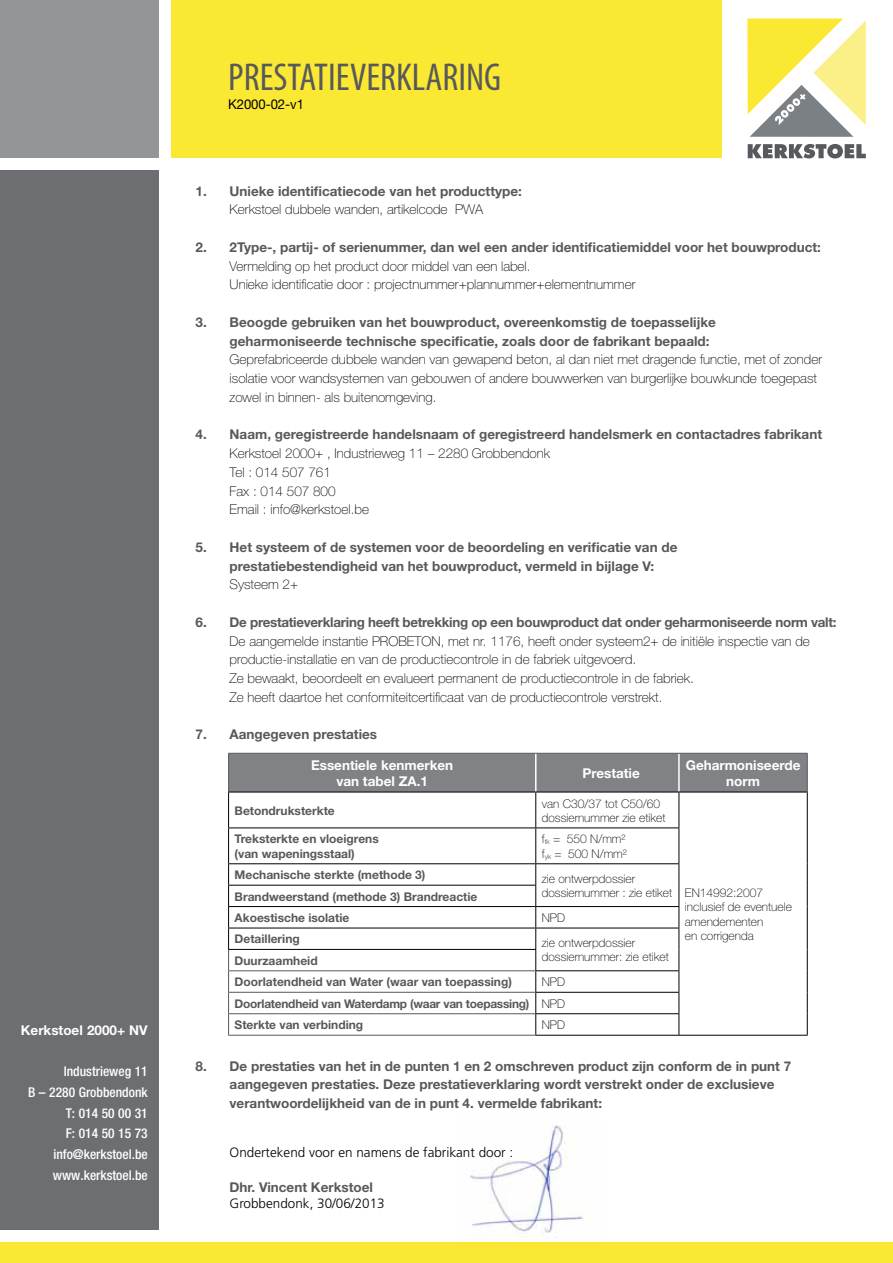
<style>
.page{position:relative;width:893px;height:1263px;background:#fff}
.page>*{position:absolute;margin:0;border:0;box-sizing:border-box;transform-origin:0 0}
.t1{font:condensed 39px "Myriad Pro";color:#58595b}
.t2{font:100 13.5px/18.8px "Helvetica Neue";color:#000}
.t3{font:700 13.5px/18.8px "Helvetica Neue";color:#58595b}
.t4{font:700 13.5px "Helvetica Neue";letter-spacing:-.02em;color:#58595b}
.t5{font:500 condensed 13.5px/20.9px "Helvetica Neue";color:#fff;text-align:right}
.t6{font:700 13.5px/16.2px "Helvetica Neue";color:#fff;text-align:center}
.t7{font:300 13.5px "Frutiger";color:#000}
.t8{font:13.5px "Helvetica Neue";letter-spacing:-.005em;color:#000}
.t9{font:700 12px/21.5px "Helvetica Neue";color:#58595b}
.t10{font:100 12px/14.4px "Helvetica Neue";color:#000}
.s1{font-weight:100;color:#000}
</style>
<div class="page">
<div style="left:171px;top:0;width:551px;height:157px;background:#fae832"></div>
<div style="left:229px;top:754px;width:578px;height:38px;background:#808285"></div>
<hr style="left:535px;top:792px;width:1px;height:35px;background:#000">
<hr style="left:679px;top:792px;width:1px;height:35px;background:#000">
<hr style="left:228px;top:827px;width:308px;height:1px;background:#000">
<hr style="left:536px;top:827px;width:143px;height:1px;background:#000">
<hr style="left:535px;top:828px;width:1px;height:35px;background:#000">
<hr style="left:679px;top:828px;width:1px;height:35px;background:#000">
<hr style="left:228px;top:863px;width:308px;height:1px;background:#000">
<hr style="left:536px;top:863px;width:143px;height:1px;background:#000">
<hr style="left:228px;top:885px;width:308px;height:1px;background:#000">
<hr style="left:228px;top:906px;width:308px;height:1px;background:#000">
<hr style="left:536px;top:906px;width:143px;height:1px;background:#000">
<hr style="left:228px;top:928px;width:308px;height:1px;background:#000">
<hr style="left:536px;top:928px;width:143px;height:1px;background:#000">
<svg style="left:535px;top:864px;width:1px;height:171px"></svg>
<hr style="left:535px;top:754px;width:1px;height:38px;background:#fff">
<hr style="left:678px;top:754px;width:2px;height:38px;background:#fff">
<hr style="left:228px;top:753px;width:308px;height:1px;background:#57595e">
<hr style="left:228px;top:754px;width:1px;height:38px;background:#57595e">
<hr style="left:536px;top:753px;width:143px;height:1px;background:#57595e">
<hr style="left:679px;top:753px;width:129px;height:1px;background:#57595e">
<hr style="left:807px;top:754px;width:1px;height:38px;background:#57595e">
<hr style="left:228px;top:970px;width:307px;height:1px;background:#57595e">
<hr style="left:228px;top:992px;width:307px;height:1px;background:#57595e">
<hr style="left:228px;top:1013px;width:307px;height:1px;background:#57595e">
<hr style="left:228px;top:1035px;width:307px;height:1px;background:#57595e">
<hr style="left:228px;top:792px;width:308px;height:1px;background:#000">
<hr style="left:228px;top:792px;width:1px;height:35px;background:#000">
<hr style="left:536px;top:792px;width:143px;height:1px;background:#000">
<hr style="left:679px;top:792px;width:129px;height:1px;background:#000">
<hr style="left:807px;top:792px;width:1px;height:36px;background:#000">
<hr style="left:807px;top:828px;width:1px;height:36px;background:#000">
<svg style="left:807px;top:864px;width:1px;height:171px"></svg>
<hr style="left:679px;top:1035px;width:129px;height:1px;background:#000">
<hr style="left:228px;top:828px;width:1px;height:35px;background:#000">
<svg style="left:228px;top:864px;width:1px;height:171px"></svg>
<hr style="left:228px;top:949px;width:308px;height:1px;background:#000">
<hr style="left:535px;top:970px;width:144px;height:1px;background:#000">
<hr style="left:535px;top:992px;width:144px;height:1px;background:#000">
<hr style="left:535px;top:1013px;width:144px;height:1px;background:#000">
<svg style="left:679px;top:864px;width:1px;height:171px"></svg>
<hr style="left:535px;top:1035px;width:144px;height:1px;background:#000">
<div style="left:0;top:1243px;width:893px;height:20px;background:#fae832"></div>
<div style="left:0;top:170px;width:159px;height:1060px;background:#6d6e71"></div>
<svg style="left:748px;top:144px;width:118px;height:14px"></svg>
<svg style="left:747px;top:18px;width:119px;height:119px"></svg>
<img style="left:455px;top:1125px;width:147px;height:118px">
<div style="left:0;top:0;width:159px;height:157px;background:#939598"></div>
<p class="t6" style="left:21px;top:1022px;width:128px">Kerkstoel 2000+ NV</p>
<p class="t5" style="left:28px;top:1060px;width:121px">Industrieweg 11<br>B – 2280 Grobbendonk<br>T: 014 50 00 31<br>F: 014 50 15 73 info@kerkstoel.be www.kerkstoel.be</p>
<h1 class="t1" style="left:228px;top:54px;width:275px">PRESTATIEVERKLARING</h1>
<p class="t8" style="left:228px;top:96px;width:77px">K2000-02-v1</p>
<p class="t3" style="left:196px;top:181px;width:328px">1. Unieke identificatiecode van het producttype:</p>
<p class="t2" style="left:230px;top:200px;width:255px">Kerkstoel dubbele wanden, artikelcode PWA</p>
<p class="t3" style="left:196px;top:237px;width:627px">2. 2Type-, partij- of serienummer, dan wel een ander identificatiemiddel voor het bouwproduct:</p>
<p class="t2" style="left:230px;top:257px;width:407px">Vermelding op het product door middel van een label.<br>Unieke identificatie door : projectnummer+plannummer+elementnummer</p>
<p class="t3" style="left:230px;top:312px;width:488px;text-indent:-34px">3. Beoogde gebruiken van het bouwproduct, overeenkomstig de toepasselijke geharmoniseerde technische specificatie, zoals door de fabrikant bepaald:</p>
<p class="t2" style="left:230px;top:350px;width:594px">Geprefabriceerde dubbele wanden van gewapend beton, al dan niet met dragende functie, met of zonder isolatie voor wandsystemen van gebouwen of andere bouwwerken van burgerlijke bouwkunde toegepast zowel in binnen- als buitenomgeving.</p>
<p class="t3" style="left:196px;top:425px;width:628px">4. Naam, geregistreerde handelsnaam of geregistreerd handelsmerk en contactadres fabrikant</p>
<p class="t2" style="left:230px;top:444px;width:322px">Kerkstoel 2000+ , Industrieweg 11 – 2280 Grobbendonk<br>Tel : 014 507 761<br>Fax : 014 507 800<br>Email : info@kerkstoel.be</p>
<p class="t3" style="left:230px;top:537px;width:449px;text-indent:-34px">5. Het systeem of de systemen voor de beoordeling en verificatie van de prestatiebestendigheid van het bouwproduct, vermeld in bijlage V:</p>
<p class="t2" style="left:230px;top:575px;width:70px">Systeem 2+</p>
<p class="t4" style="left:196px;top:614px;width:642px">6. De prestatieverklaring heeft betrekking op een bouwproduct dat onder geharmoniseerde norm valt:</p>
<p class="t2" style="left:230px;top:632px;width:582px">De aangemelde instantie PROBETON, met nr. 1176, heeft onder systeem2+ de initiële inspectie van de productie-installatie en van de productiecontrole in de fabriek uitgevoerd.<br>Ze bewaakt, beoordeelt en evalueert permanent de productiecontrole in de fabriek.<br>Ze heeft daartoe het conformiteitcertificaat van de productiecontrole verstrekt.</p>
<p class="t3" style="left:196px;top:725px;width:183px">7. Aangegeven prestaties</p>
<p class="t6" style="left:311px;top:757px;width:144px">Essentiele kenmerken van tabel ZA.1</p>
<p class="t6" style="left:582px;top:765px;width:59px">Prestatie</p>
<p class="t6" style="left:686px;top:757px;width:116px">Geharmoniseerde norm</p>
<p class="t9" style="left:235px;top:799px;width:102px">Betondruksterkte</p>
<p class="t10" style="left:542px;top:796px;width:125px">van C30/37 tot C50/60 dossiernummer zie etiket</p>
<p class="t9" style="left:235px;top:832px;width:146px;line-height:14.4px">Treksterkte en vloeigrens (van wapeningsstaal)</p>
<p class="t10" style="left:542px;top:832px;width:87px">f<sub>tk</sub> = 550 N/mm² f<sub>yk</sub> = 500 N/mm²</p>
<p class="t9" style="left:235px;top:864px;width:192px">Mechanische sterkte (methode 3)</p>
<p class="t10" style="left:542px;top:871px;width:95px">zie ontwerpdossier</p>
<p class="t9" style="left:235px;top:885px;width:244px">Brandweerstand (methode 3) Brandreactie</p>
<p class="t10" style="left:542px;top:886px;width:132px">dossiernummer : zie etiket</p>
<p class="t9" style="left:235px;top:907px;width:116px">Akoestische isolatie</p>
<p class="t10" style="left:542px;top:911px;width:25px">NPD</p>
<p class="t9" style="left:235px;top:928px;width:67px">Detaillering</p>
<p class="t10" style="left:542px;top:935px;width:95px">zie ontwerpdossier</p>
<p class="t9" style="left:235px;top:949px;width:85px">Duurzaamheid</p>
<p class="t10" style="left:542px;top:950px;width:128px">dossiernummer: zie etiket</p>
<p class="t9" style="left:235px;top:971px;width:279px">Doorlatendheid van Water (waar van toepassing)</p>
<p class="t9" style="left:235px;top:971px;width:332px;text-align:justify;text-indent:307px"><span class="s1">NPD </span>Doorlatendheid van Waterdamp (waar van toepassing) <span class="s1">NPD </span>Sterkte van verbinding</p>
<p class="t10" style="left:542px;top:1018px;width:25px">NPD</p>
<p class="t10" style="left:685px;top:885px;width:109px">EN14992:2007 inclusief de eventuele amendementen<br>en corrigenda</p>
<p class="t3" style="left:230px;top:1056px;width:563px;text-indent:-34px">8. De prestaties van het in de punten 1 en 2 omschreven product zijn conform de in punt 7 aangegeven prestaties. Deze prestatieverklaring wordt verstrekt onder de exclusieve verantwoordelijkheid van de in punt 4. vermelde fabrikant:</p>
<p class="t7" style="left:230px;top:1144px;width:285px">Ondertekend voor en namens de fabrikant door :</p>
<p class="t3" style="left:230px;top:1177px;width:145px">Dhr. Vincent Kerkstoel</p>
<p class="t7" style="left:230px;top:1196px;width:157px">Grobbendonk, 30/06/2013</p>
</div>
